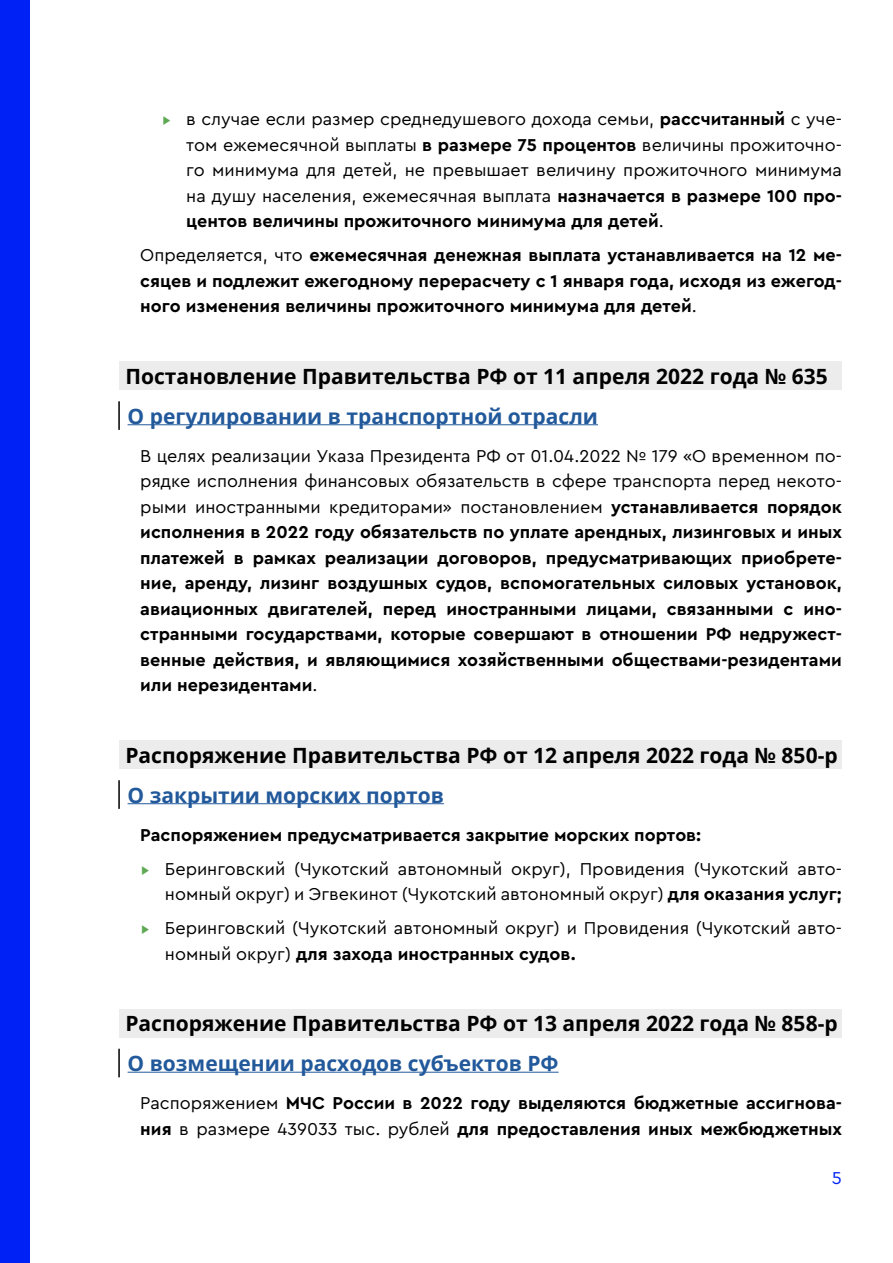
<style>
.page{position:relative;width:893px;height:1263px;background:#fff}
.page>*{position:absolute;margin:0;border:0;box-sizing:border-box;transform-origin:0 0}
.t1{font:700 21px "Open Sans";color:#000}
.t2{font:700 21px "Open Sans";color:#22599b}
.t3{font:700 18px/25.5px "Cera Pro";color:#000;text-align:justify}
.t4{font:18px/25.5px "Cera Pro";color:#000;text-align:justify}
.t5{font:18px "Cera Pro";color:#0021f5}
.s1{color:#5fa955}
.s2{font-weight:700}
.s3{font-weight:400}
</style>
<div class="page">
<div style="left:0;top:0;width:30px;height:1263px;background:#0021f5"></div>
<div style="left:119px;top:361px;width:723px;height:29px;background:#ececec"></div>
<hr style="left:118px;top:401px;width:2px;height:29px;background:#000">
<hr style="left:128px;top:424px;width:470px;height:1px;background:#22599b">
<div style="left:119px;top:740px;width:723px;height:29px;background:#ececec"></div>
<hr style="left:118px;top:780px;width:2px;height:29px;background:#000">
<hr style="left:128px;top:803px;width:316px;height:1px;background:#22599b">
<div style="left:119px;top:1009px;width:723px;height:28px;background:#ececec"></div>
<hr style="left:118px;top:1049px;width:2px;height:28px;background:#000">
<hr style="left:128px;top:1072px;width:431px;height:1px;background:#22599b">
<p class="t4" style="left:186px;top:106px;width:657px;text-indent:-25px"><span class="s1">▸</span> в случае если размер среднедушевого дохода семьи, <span class="s2">рассчитанный</span> с уче&shy;том ежемесячной выплаты <span class="s2">в размере 75 процентов</span> величины прожиточно&shy;го минимума для детей, не превышает величину прожиточного минимума на душу населения, ежемесячная выплата <span class="s2">назначается в размере 100 про&shy;центов величины прожиточного минимума для детей</span>.</p>
<p class="t3" style="left:140px;top:242px;width:703px"><span class="s3">Определяется, что</span> ежемесячная денежная выплата устанавливается на 12 ме&shy;сяцев и подлежит ежегодному перерасчету с 1 января года, исходя из ежегод&shy;ного изменения величины прожиточного минимума для детей<span class="s3">.</span></p>
<p class="t1" style="left:125px;top:362px;width:704px">Постановление Правительства РФ от 11 апреля 2022 года № 635</p>
<p class="t2" style="left:128px;top:402px;width:472px">О регулировании в транспортной отрасли</p>
<p class="t3" style="left:140px;top:442px;width:703px"><span class="s3">В целях реализации Указа Президента РФ от 01.04.2022 № 179 «О временном по&shy;рядке исполнения финансовых обязательств в сфере транспорта перед некото&shy;рыми иностранными кредиторами» постановлением</span> устанавливается порядок исполнения в 2022 году обязательств по уплате арендных, лизинговых и иных платежей в рамках реализации договоров, предусматривающих приобрете&shy;ние, аренду, лизинг воздушных судов, вспомогательных силовых установок, авиационных двигателей, перед иностранными лицами, связанными с ино&shy;странными государствами, которые совершают в отношении РФ недружест&shy;венные действия, и являющимися хозяйственными обществами-резидентами или нерезидентами<span class="s3">.</span></p>
<p class="t1" style="left:125px;top:741px;width:714px">Распоряжение Правительства РФ от 12 апреля 2022 года № 850‑р</p>
<p class="t2" style="left:128px;top:781px;width:318px">О закрытии морских портов</p>
<p class="t4" style="left:140px;top:817px;width:703px;line-height:34px"><span class="s2">Распоряжением предусматривается закрытие морских портов:<br></span><span class="s1">▸</span> Беринговский (Чукотский автономный округ), Провидения (Чукотский авто-</p>
<p class="t4" style="left:140px;top:876px;width:703px;line-height:34px;text-align:right">номный округ) и Эгвекинот (Чукотский автономный округ) <span class="s2">для оказания услуг;<br></span><span class="s1">▸</span> Беринговский (Чукотский автономный округ) и Провидения (Чукотский авто-</p>
<p class="t3" style="left:165px;top:940px;width:412px"><span class="s3">номный округ)</span> для захода иностранных судов.</p>
<p class="t1" style="left:125px;top:1009px;width:714px">Распоряжение Правительства РФ от 13 апреля 2022 года № 858‑р</p>
<p class="t2" style="left:128px;top:1049px;width:433px">О возмещении расходов субъектов РФ</p>
<p class="t3" style="left:140px;top:1089px;width:703px"><span class="s3">Распоряжением</span> МЧС России в 2022 году выделяются бюджетные ассигнова&shy;ния <span class="s3">в размере 439033 тыс. рублей</span> для предоставления иных межбюджетных</p>
<p class="t5" style="left:832px;top:1166px;width:11px">5</p>
</div>
